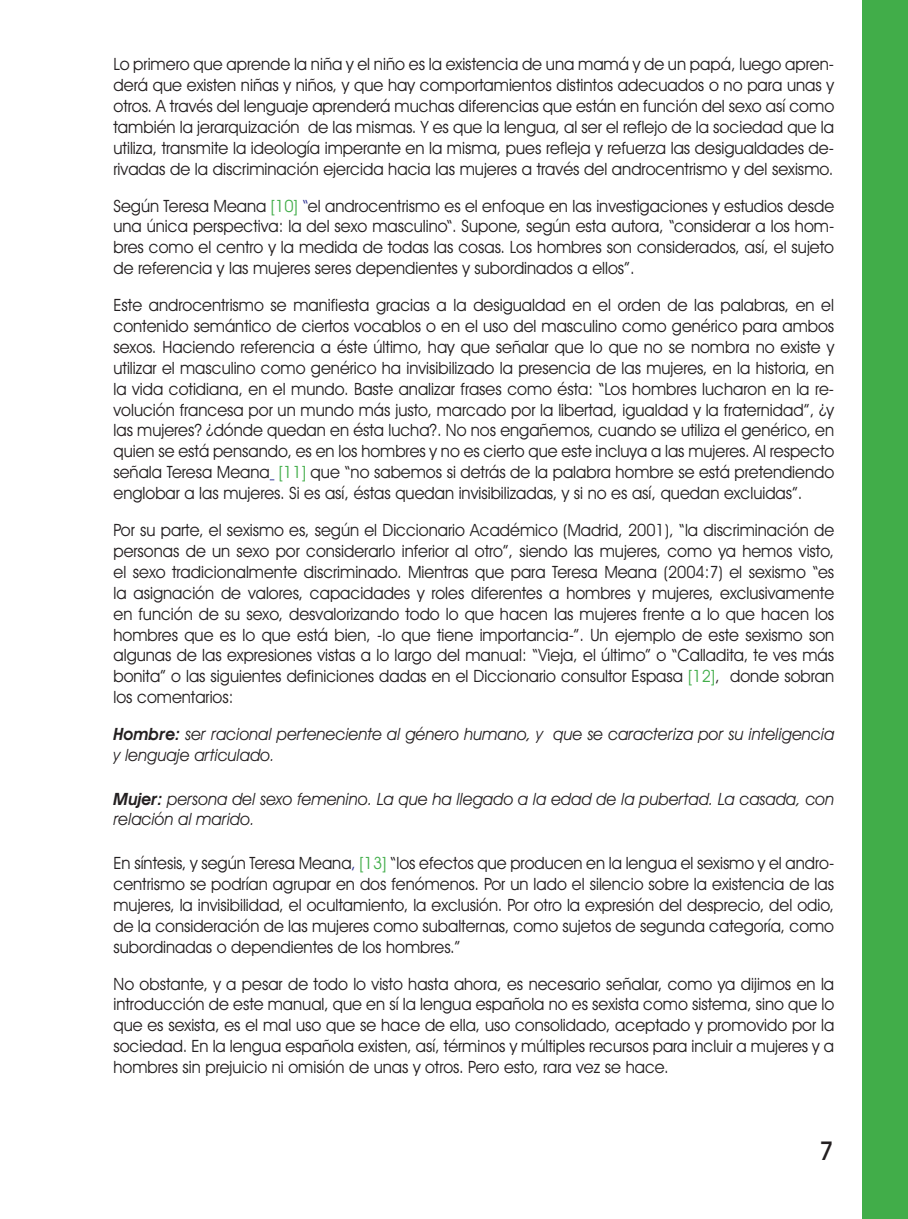
<style>
.page{position:relative;width:908px;height:1219px;background:#fff}
.page>*{position:absolute;margin:0;border:0;box-sizing:border-box;transform-origin:0 0}
.t1{font:500 26px "Avant Garde IT Cby BT";color:#231f20}
.t2{font:17px/21px "Avant Garde IT Cby BT";color:#231f20;text-align:justify;scale:.96 1}
.t3{font:italic 17px/20.8px "Avant Garde IT Cby BT";color:#231f20;scale:.96 1}
.s1{color:#41ad49}
.s2{color:#333795}
.s3{font-weight:600}
</style>
<div class="page">
<div style="left:861px;top:0;width:46px;height:1219px;background:#41ad49"></div>
<p class="t2" style="left:113px;top:53px;width:752px">Lo primero que aprende la niña y el niño es la existencia de una mamá y de un papá, luego apren&shy;derá que existen niñas y niños, y que hay comportamientos distintos adecuados o no para unas y otros. A través del lenguaje aprenderá muchas diferencias que están en función del sexo así como también la jerarquización de las mismas. Y es que la lengua, al ser el reflejo de la sociedad que la utiliza, transmite la ideología imperante en la misma, pues refleja y refuerza las desigualdades de&shy;rivadas de la discriminación ejercida hacia las mujeres a través del androcentrismo y del sexismo.</p>
<p class="t2" style="left:113px;top:195px;width:752px">Según Teresa Meana <span class="s1">[10]</span> <span class="s2">“</span>el androcentrismo es el enfoque en las investigaciones y estudios desde una única perspectiva: la del sexo masculino“. Supone, según esta autora, “considerar a los hom&shy;bres como el centro y la medida de todas las cosas. Los hombres son considerados, así, el sujeto de referencia y las mujeres seres dependientes y subordinados a ellos”.</p>
<p class="t2" style="left:113px;top:294px;width:752px">Este androcentrismo se manifiesta gracias a la desigualdad en el orden de las palabras, en el contenido semántico de ciertos vocablos o en el uso del masculino como genérico para ambos sexos. Haciendo referencia a éste último, hay que señalar que lo que no se nombra no existe y utilizar el masculino como genérico ha invisibilizado la presencia de las mujeres, en la historia, en la vida cotidiana, en el mundo. Baste analizar frases como ésta: “Los hombres lucharon en la re&shy;volución francesa por un mundo más justo, marcado por la libertad, igualdad y la fraternidad”, ¿y las mujeres? ¿dónde quedan en ésta lucha?. No nos engañemos, cuando se utiliza el genérico, en quien se está pensando, es en los hombres y no es cierto que este incluya a las mujeres. Al respecto señala Teresa Meana <span class="s1">[11]</span> que “no sabemos si detrás de la palabra hombre se está pretendiendo englobar a las mujeres. Si es así, éstas quedan invisibilizadas, y si no es así, quedan excluidas”.</p>
<p class="t2" style="left:113px;top:519px;width:752px">Por su parte, el sexismo es, según el Diccionario Académico (Madrid, 2001), “la discriminación de personas de un sexo por considerarlo inferior al otro”, siendo las mujeres, como ya hemos visto, el sexo tradicionalmente discriminado. Mientras que para Teresa Meana (2004:7) el sexismo “es la asignación de valores, capacidades y roles diferentes a hombres y mujeres, exclusivamente en función de su sexo, desvalorizando todo lo que hacen las mujeres frente a lo que hacen los hombres que es lo que está bien, -lo que tiene importancia-”. Un ejemplo de este sexismo son algunas de las expresiones vistas a lo largo del manual: “Vieja, el último” o “Calladita, te ves más bonita” o las siguientes definiciones dadas en el Diccionario consultor Espasa <span class="s1">[12]</span>, donde sobran los comentarios:</p>
<p class="t3" style="left:113px;top:723px;width:752px"><span class="s3">Hombre:</span> ser racional perteneciente al género humano, y que se caracteriza por su inteligencia y lenguaje articulado.</p>
<p class="t3" style="left:113px;top:788px;width:752px"><span class="s3">Mujer:</span> persona del sexo femenino. La que ha llegado a la edad de la pubertad. La casada, con relación al marido.</p>
<p class="t2" style="left:113px;top:853px;width:752px">En síntesis, y según Teresa Meana<span class="s2">,</span> <span class="s1">[13]</span> “los efectos que producen en la lengua el sexismo y el andro&shy;centrismo se podrían agrupar en dos fenómenos. Por un lado el silencio sobre la existencia de las mujeres, la invisibilidad, el ocultamiento, la exclusión. Por otro la expresión del desprecio, del odio, de la consideración de las mujeres como subalternas, como sujetos de segunda categoría, como subordinadas o dependientes de los hombres.”</p>
<p class="t2" style="left:113px;top:973px;width:752px">No obstante, y a pesar de todo lo visto hasta ahora, es necesario señalar, como ya dijimos en la introducción de este manual, que en sí la lengua española no es sexista como sistema, sino que lo que es sexista, es el mal uso que se hace de ella, uso consolidado, aceptado y promovido por la sociedad. En la lengua española existen, así, términos y múltiples recursos para incluir a mujeres y a hombres sin prejuicio ni omisión de unas y otros. Pero esto, rara vez se hace.</p>
<h1 class="t1" style="left:818px;top:1135px;width:16px">7</h1>
</div>
